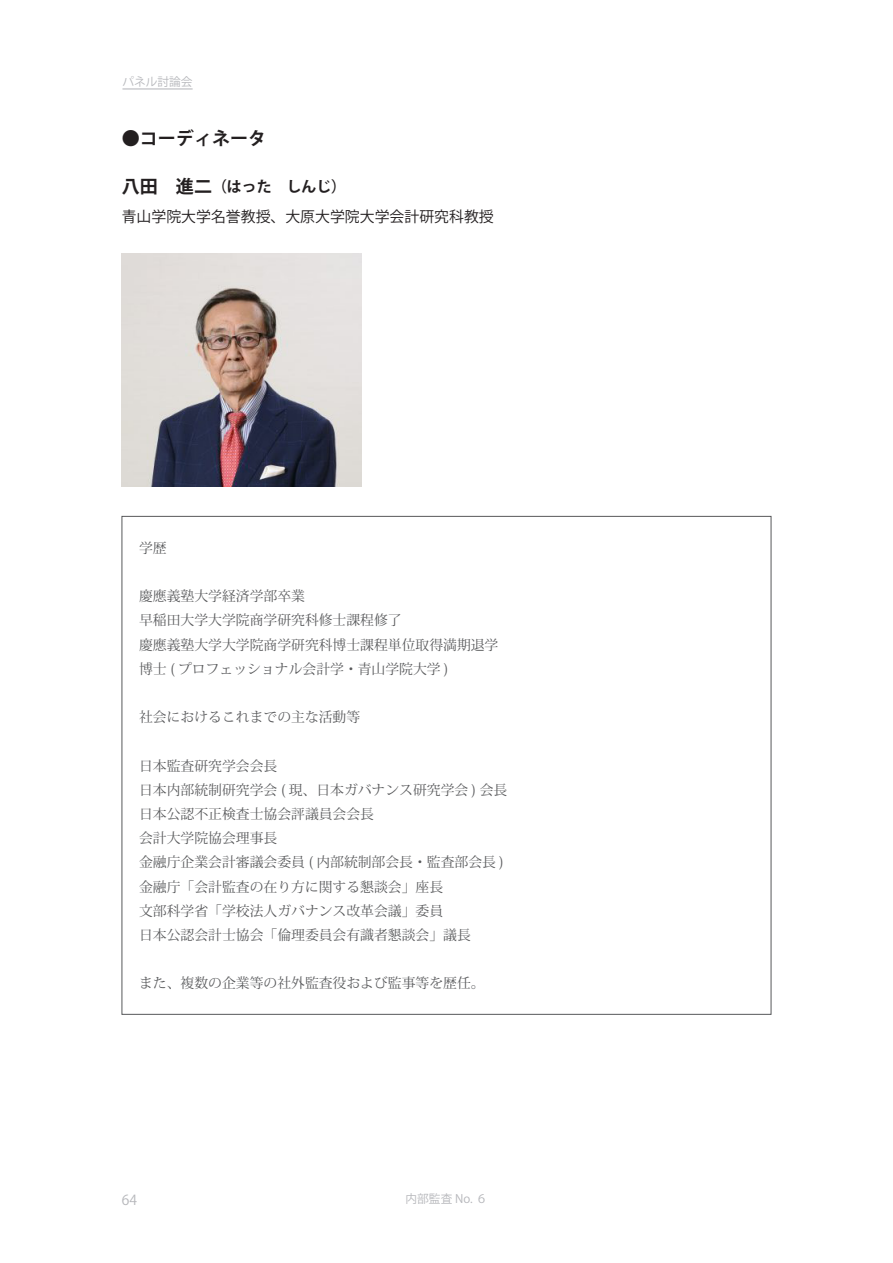
<style>
.page{position:relative;width:893px;height:1263px;background:#fff}
.page>*{position:absolute;margin:0;border:0;box-sizing:border-box;transform-origin:0 0}
.t1{font:700 18px "Koz Go Pr 6 N";color:#231f20}
.t2{font:14.85px "Koz Go Pr 6 N";color:#231f20}
.t3{font:700 14.85px "Koz Go Pr 6 N";color:#231f20}
.t4{font:13.8px "Koz Min Pr 6 N";color:#57585a}
.t5{font:13.8px "Koz Go Pr 6 N";color:#b6b7bb}
.t6{font:11.7px "Koz Go Pr 6 N";color:#b6b7bb}
.s1{font-size:18px}
</style>
<div class="page">
<hr style="left:122px;top:88px;width:71px;height:1px;background:#b6b7bb">
<img style="left:122px;top:253px;width:240px;height:233px">
<p class="t6" style="left:122px;top:75px;width:72px">パネル討論会</p>
<p class="t1" style="left:122px;top:128px;width:146px">●コーディネータ</p>
<p class="t3" style="left:122px;top:178px;width:226px"><span class="s1">八田　進二</span>（はった　しんじ）</p>
<p class="t2" style="left:122px;top:208px;width:374px">青山学院大学名誉教授、大原大学院大学会計研究科教授</p>
<p class="t4" style="left:139px;top:540px;width:29px">学歴</p>
<p class="t4" style="left:139px;top:588px;width:167px">慶應義塾大学経済学部卒業</p>
<p class="t4" style="left:139px;top:613px;width:264px">早稲田大学大学院商学研究科修士課程修了</p>
<p class="t4" style="left:139px;top:637px;width:361px">慶應義塾大学大学院商学研究科博士課程単位取得満期退学</p>
<p class="t4" style="left:139px;top:661px;width:311px">博士 ( プロフェッショナル会計学・青山学院大学 )</p>
<p class="t4" style="left:139px;top:709px;width:223px">社会におけるこれまでの主な活動等</p>
<p class="t4" style="left:139px;top:758px;width:140px">日本監査研究学会会長</p>
<p class="t4" style="left:139px;top:782px;width:370px">日本内部統制研究学会 ( 現、日本ガバナンス研究学会 ) 会長</p>
<p class="t4" style="left:139px;top:806px;width:236px">日本公認不正検査士協会評議員会会長</p>
<p class="t4" style="left:139px;top:830px;width:140px">会計大学院協会理事長</p>
<p class="t4" style="left:139px;top:854px;width:366px">金融庁企業会計審議会委員 ( 内部統制部会長・監査部会長 )</p>
<p class="t4" style="left:139px;top:879px;width:306px">金融庁「会計監査の在り方に関する懇談会」座長</p>
<p class="t4" style="left:139px;top:903px;width:306px">文部科学省「学校法人ガバナンス改革会議」委員</p>
<p class="t4" style="left:139px;top:927px;width:333px">日本公認会計士協会「倫理委員会有識者懇談会」議長</p>
<p class="t4" style="left:139px;top:975px;width:347px">また、複数の企業等の社外監査役および監事等を歴任。</p>
<p class="t5" style="left:122px;top:1192px;width:17px">64</p>
<p class="t6" style="left:406px;top:1192px;width:83px">内部監査 No. ６</p>
</div>
